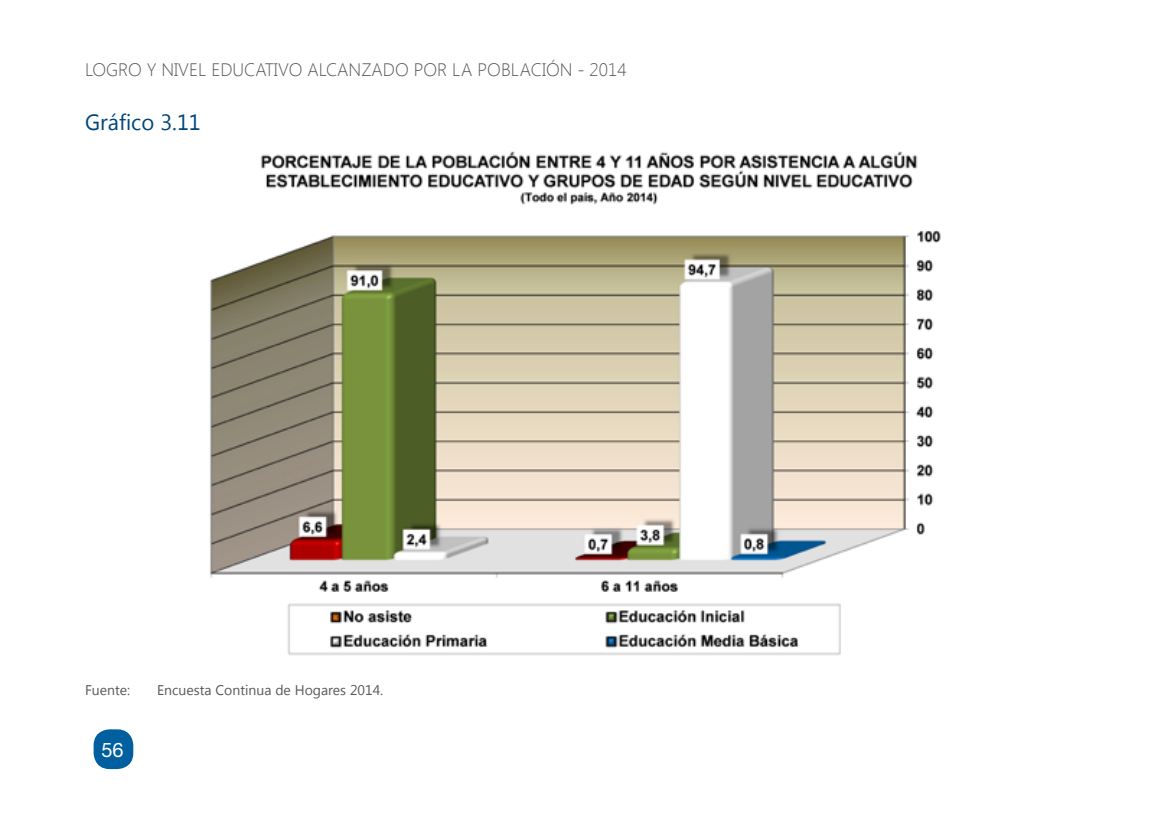
<style>
.page{position:relative;width:1163px;height:823px;background:#fff}
.page>*{position:absolute;margin:0;border:0;box-sizing:border-box;transform-origin:0 0}
.t1{font:22px "Segoe UI";color:#004579}
.t2{font:20px "Helvetica Neue";color:#fff}
.t3{font:300 18px "Segoe UI";color:#58595b}
.t4{font:14px "Segoe UI";color:#58595b}
</style>
<div class="page">
<div style="left:94px;top:729px;width:39px;height:39px;background:#005f9e;border-radius:16px"></div>
<img style="left:210px;top:151px;width:731px;height:505px">
<p class="t3" style="left:85px;top:57px;width:543px">LOGRO Y NIVEL EDUCATIVO ALCANZADO POR LA POBLACIÓN - 2014</p>
<p class="t1" style="left:85px;top:106px;width:117px">Gráfico 3.11</p>
<p class="t4" style="left:85px;top:679px;width:46px">Fuente:</p>
<p class="t4" style="left:157px;top:679px;width:227px">Encuesta Continua de Hogares 2014.</p>
<p class="t2" style="left:101px;top:737px;width:24px">56</p>
</div>
